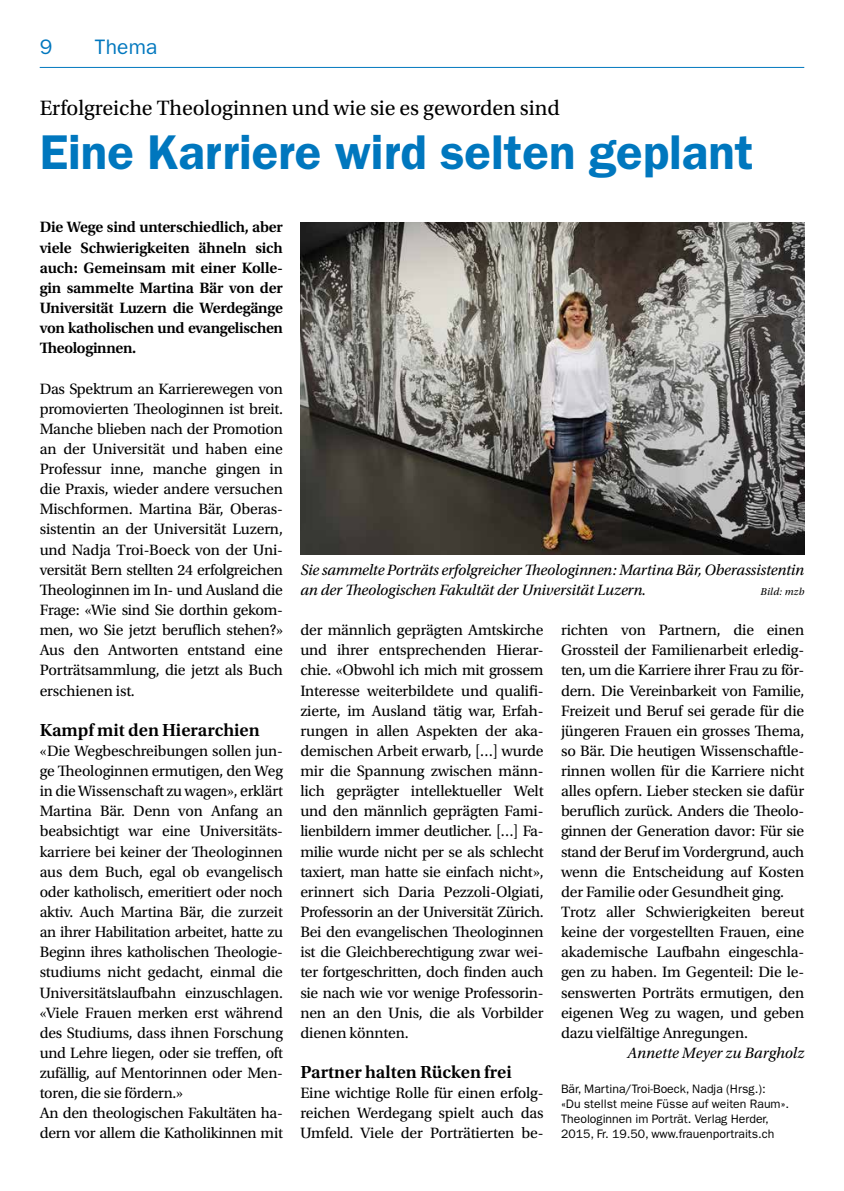
<style>
.page{position:relative;width:844px;height:1191px;background:#fff}
.page>*{position:absolute;margin:0;border:0;box-sizing:border-box;transform-origin:0 0}
.t1{font:600 49px "ITC Franklin Gothic Std";color:#0077be}
.t2{font:21.88px "Utopia Std";color:#000}
.t3{font:21px "ITC Franklin Gothic Std";letter-spacing:.01em;color:#0077be}
.t4{font:600 18.38px "Utopia Std";color:#000}
.t5{font:15.75px/20.1px "Utopia Std";letter-spacing:-.01em;color:#000}
.t6{font:600 15.75px/20.1px "Utopia Std";letter-spacing:-.025em;color:#000;text-align:justify}
.t7{font:italic 15.75px/20.1px "Utopia Std";letter-spacing:-.01em;color:#000}
.t8{font:12.25px/15px "ITC Franklin Gothic Std";color:#000}
.t9{font:italic 10.5px "Utopia Std";letter-spacing:.02em;color:#000}
</style>
<div class="page">
<img style="left:300px;top:222px;width:504px;height:332px">
<hr style="left:40px;top:67px;width:764px;height:1px;background:#0077be">
<h3 class="t3" style="left:40px;top:35px;width:14px">9</h3>
<h3 class="t3" style="left:95px;top:35px;width:64px">Thema</h3>
<h2 class="t2" style="left:40px;top:96px;width:521px">Erfolgreiche Theologinnen und wie sie es geworden sind</h2>
<h1 class="t1" style="left:40px;top:123px;width:715px">Eine Karriere wird selten geplant</h1>
<p class="t6" style="left:40px;top:217px;width:245px">Die Wege sind unterschiedlich, aber viele Schwierigkeiten ähneln sich auch: Gemeinsam mit einer Kolle&shy;gin sammelte Martina Bär von der Universität Luzern die Werdegänge von katholischen und evangelischen Theologinnen.</p>
<p class="t5" style="left:40px;top:379px;width:245px;text-align:justify">Das Spektrum an Karrierewegen von promovierten Theologinnen ist breit.<br>Manche blieben nach der Promotion an der Universität und haben eine Professur inne, manche gingen in die Praxis, wieder andere versuchen Mischformen. Martina Bär, Oberas&shy;sistentin an der Universität Luzern, und Nadja Troi-Boeck von der Uni&shy;versität Bern stellten 24 erfolgreichen Theologinnen im In- und Ausland die Frage: «Wie sind Sie dorthin gekom&shy;men, wo Sie jetzt beruflich stehen?» Aus den Antworten entstand eine Porträtsammlung, die jetzt als Buch erschienen ist.</p>
<p class="t4" style="left:40px;top:719px;width:221px">Kampf mit den Hierarchien</p>
<p class="t5" style="left:40px;top:741px;width:245px">«Die Wegbeschreibungen sollen jun&shy;ge Theologinnen ermutigen, den Weg in die Wissenschaft zu wagen», erklärt Martina Bär. Denn von Anfang an beabsichtigt war eine Universitäts&shy;karriere bei keiner der Theologinnen aus dem Buch, egal ob evangelisch oder katholisch, emeritiert oder noch aktiv. Auch Martina Bär, die zurzeit an ihrer Habilitation arbeitet, hatte zu Beginn ihres katholischen Theologie&shy;studiums nicht gedacht, einmal die Universitätslaufbahn einzuschlagen. «Viele Frauen merken erst während des Studiums, dass ihnen Forschung und Lehre liegen, oder sie treffen, oft zufällig, auf Mentorinnen oder Men&shy;toren, die sie fördern.»<br>An den theologischen Fakultäten ha&shy;dern vor allem die Katholikinnen mit</p>
<p class="t7" style="left:300px;top:560px;width:505px">Sie sammelte Porträts erfolgreicher Theologinnen: Martina Bär, Oberassistentin an der Theologischen Fakultät der Universität Luzern.</p>
<p class="t9" style="left:760px;top:586px;width:45px">Bild: mzb</p>
<p class="t5" style="left:300px;top:620px;width:245px">der männlich geprägten Amtskirche und ihrer entsprechenden Hierar&shy;chie. «Obwohl ich mich mit grossem Interesse weiterbildete und qualifi&shy;zierte, im Ausland tätig war, Erfah&shy;rungen in allen Aspekten der aka&shy;demischen Arbeit erwarb, […] wurde mir die Spannung zwischen männ&shy;lich geprägter intellektueller Welt und den männlich geprägten Fami&shy;lienbildern immer deutlicher. […] Fa&shy;milie wurde nicht per se als schlecht taxiert, man hatte sie einfach nicht», erinnert sich Daria Pezzoli-Olgiati, Professorin an der Universität Zürich.<br>Bei den evangelischen Theologinnen ist die Gleichberechtigung zwar wei&shy;ter fortgeschritten, doch finden auch sie nach wie vor wenige Professorin&shy;nen an den Unis, die als Vorbilder dienen könnten.</p>
<p class="t4" style="left:300px;top:1061px;width:213px">Partner halten Rücken frei</p>
<p class="t5" style="left:300px;top:1083px;width:245px;text-align:justify">Eine wichtige Rolle für einen erfolg&shy;reichen Werdegang spielt auch das Umfeld. Viele der Porträtierten be-</p>
<p class="t5" style="left:561px;top:620px;width:245px">richten von Partnern, die einen Grossteil der Familienarbeit erledig&shy;ten, um die Karriere ihrer Frau zu för&shy;dern. Die Vereinbarkeit von Familie, Freizeit und Beruf sei gerade für die jüngeren Frauen ein grosses Thema, so Bär. Die heutigen Wissenschaftle&shy;rinnen wollen für die Karriere nicht alles opfern. Lieber stecken sie dafür beruflich zurück. Anders die Theolo&shy;ginnen der Generation davor: Für sie stand der Beruf im Vordergrund, auch wenn die Entscheidung auf Kosten der Familie oder Gesundheit ging.<br>Trotz aller Schwierigkeiten bereut keine der vorgestellten Frauen, eine akademische Laufbahn eingeschla&shy;gen zu haben. Im Gegenteil: Die le&shy;senswerten Porträts ermutigen, den eigenen Weg zu wagen, und geben dazu vielfältige Anregungen.</p>
<p class="t7" style="left:627px;top:1043px;width:178px">Annette Meyer zu Bargholz</p>
<p class="t8" style="left:561px;top:1081px;width:230px">Bär, Martina/Troi-Boeck, Nadja (Hrsg.):<br>«Du stellst meine Füsse auf weiten Raum».<br>Theologinnen im Porträt. Verlag Herder, 2015, Fr. 19.50, www.frauenportraits.ch</p>
</div>
